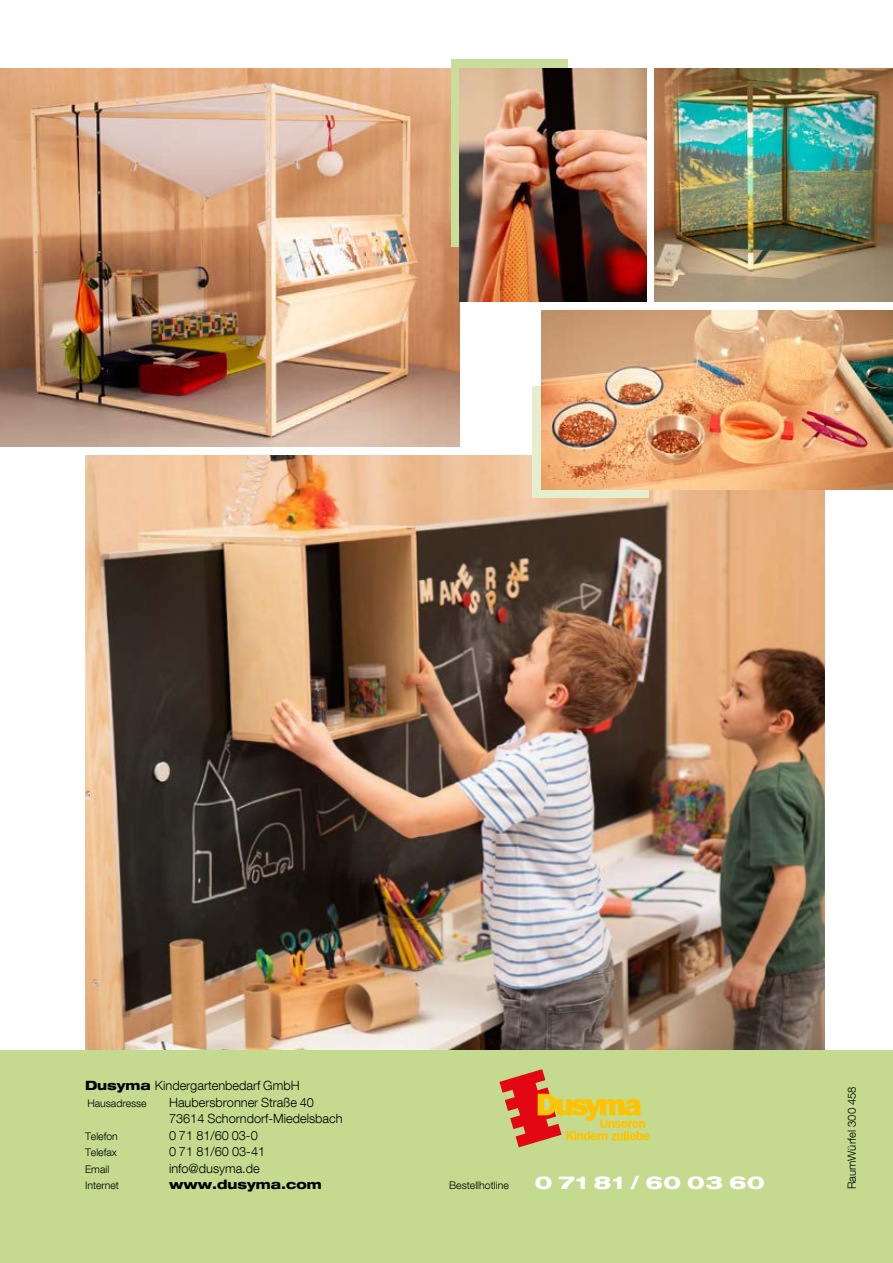
<style>
.page{position:relative;width:893px;height:1263px;background:#fff}
.page>*{position:absolute;margin:0;border:0;box-sizing:border-box;transform-origin:0 0}
.t1{font:800 expanded 18px "Helvetica Neue LT Com";letter-spacing:.025em;color:#fff;scale:1.1 1}
.t2{font:300 12.75px/16.5px "Helvetica Neue LT Com";color:#000}
.t3{font:800 expanded 12.75px "Helvetica Neue LT Com";color:#000}
.t4{font:300 11.25px "Helvetica Neue LT Com";color:#000}
.t5{font:300 10.5px "Helvetica Neue LT Com";color:#000}
.s1{font-weight:800;font-stretch:expanded}
</style>
<div class="page">
<img style="left:85px;top:455px;width:740px;height:595px">
<div style="left:0;top:1050px;width:893px;height:213px;background:#c4da8f"></div>
<svg style="left:499px;top:1069px;width:151px;height:78px"></svg>
<img style="left:0;top:68px;width:459px;height:378px">
<img style="left:655px;top:68px;width:238px;height:234px">
<div style="left:451px;top:60px;width:116px;height:187px;background:#c9de9b"></div>
<img style="left:459px;top:68px;width:187px;height:234px">
<div style="left:533px;top:386px;width:116px;height:111px;background:#e5efd0"></div>
<img style="left:541px;top:310px;width:352px;height:179px">
<p class="t2" style="left:85px;top:1079px;width:216px"><span class="s1">Dusyma</span> Kindergartenbedarf GmbH</p>
<p class="t5" style="left:87px;top:1099px;width:61px">Hausadresse</p>
<p class="t2" style="left:169px;top:1095px;width:175px">Haubersbronner Straße 40<br>73614 Schorndorf-Miedelsbach</p>
<p class="t5" style="left:85px;top:1132px;width:34px">Telefon</p>
<p class="t2" style="left:169px;top:1128px;width:90px">0 71 81/60 03-0</p>
<p class="t5" style="left:85px;top:1149px;width:33px">Telefax</p>
<p class="t2" style="left:169px;top:1145px;width:98px">0 71 81/60 03-41</p>
<p class="t5" style="left:85px;top:1165px;width:26px">Email</p>
<p class="t2" style="left:169px;top:1161px;width:92px">info@dusyma.de</p>
<p class="t5" style="left:85px;top:1182px;width:36px">Internet</p>
<p class="t3" style="left:169px;top:1180px;width:154px">www.dusyma.com</p>
<p class="t5" style="left:449px;top:1182px;width:61px">Bestellhotline</p>
<h1 class="t1" style="left:535px;top:1176px;width:211px">0 71 81 / 60 03 60</h1>
<p class="t4" style="left:848px;top:1189px;width:105px;rotate:-90deg">RaumWürfel 300 458</p>
</div>
